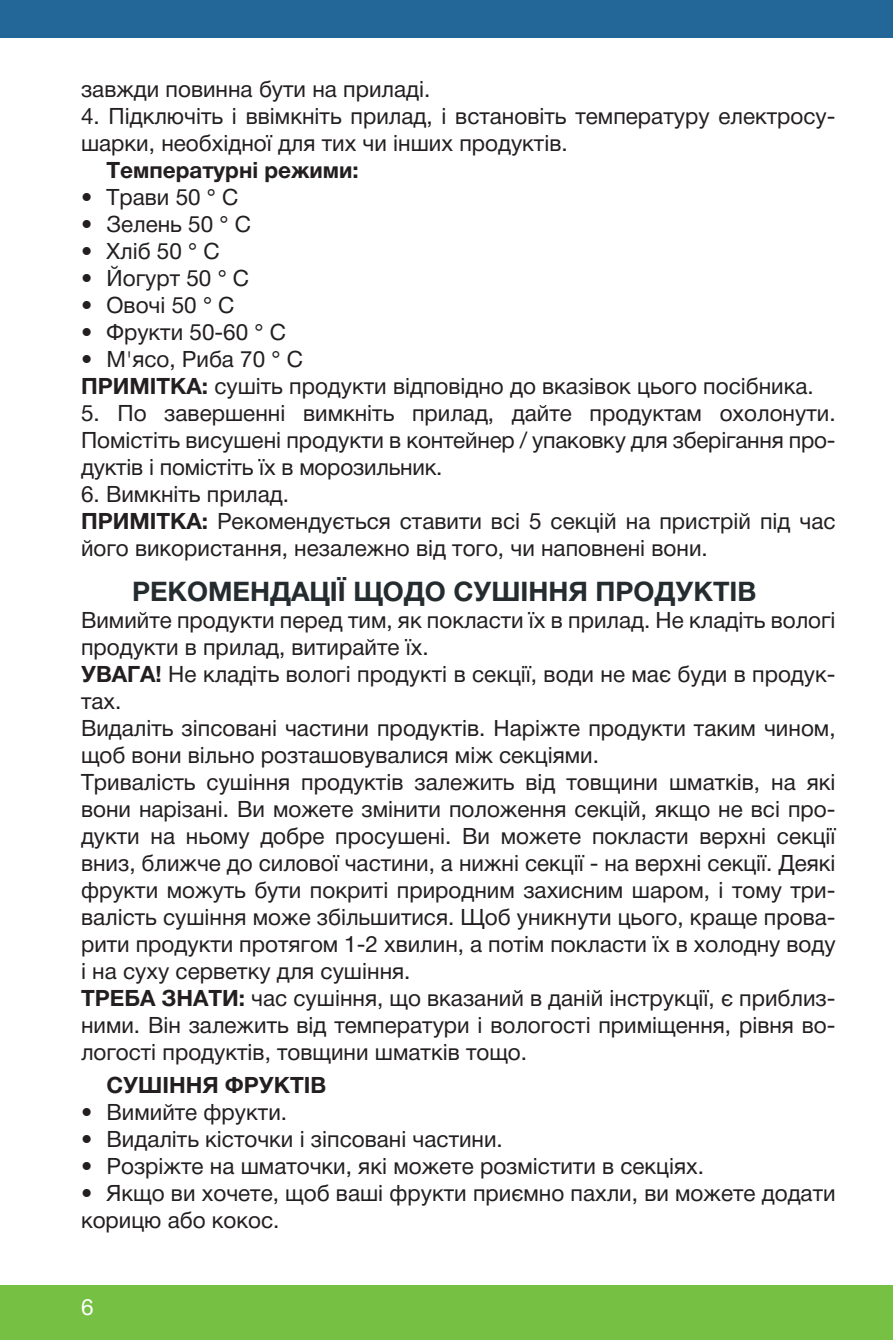
<style>
.page{position:relative;width:893px;height:1340px;background:#fff}
.page>*{position:absolute;margin:0;border:0;box-sizing:border-box;transform-origin:0 0}
.t1{font:700 27px "Helvetica Neue Cyr";color:#252c30}
.t2{font:22.5px/27px "Helvetica Neue Cyr";color:#231f20}
.t3{font:700 22.5px "Helvetica Neue Cyr";color:#231f20}
.t4{font:22.5px "Helvetica Neue Cyr";color:#fff}
.s1{font-weight:700}
</style>
<div class="page">
<div style="left:0;top:0;width:893px;height:37px;background:#236798"></div>
<div style="left:0;top:1285px;width:893px;height:54px;background:#76c043"></div>
<p class="t2" style="left:81px;top:76px;width:351px">завжди повинна бути на приладі.</p>
<p class="t2" style="left:81px;top:103px;width:756px">4. Підключіть і ввімкніть прилад, і встановіть температуру електросу&shy;шарки, необхідної для тих чи інших продуктів.</p>
<p class="t3" style="left:107px;top:158px;width:254px">Температурні режими:</p>
<p class="t2" style="left:81px;top:184px;width:159px">• Трави 50 ° С</p>
<p class="t2" style="left:81px;top:211px;width:171px">• Зелень 50 ° С</p>
<p class="t2" style="left:81px;top:238px;width:140px">• Хліб 50 ° С</p>
<p class="t2" style="left:81px;top:265px;width:170px">• Йогурт 50 ° С</p>
<p class="t2" style="left:81px;top:292px;width:155px">• Овочі 50 ° С</p>
<p class="t2" style="left:81px;top:319px;width:207px">• Фрукти 50-60 ° С</p>
<p class="t2" style="left:81px;top:346px;width:734px">• М'ясо, Риба 70 ° С<br><span class="s1">ПРИМІТКА:</span> сушіть продукти відповідно до вказівок цього посібника.</p>
<p class="t2" style="left:81px;top:400px;width:756px;text-align:justify">5. По завершенні вимкніть прилад, дайте продуктам охолонути.<br>Помістіть висушені продукти в контейнер / упаковку для зберігання про&shy;дуктів і помістіть їх в морозильник.</p>
<p class="t2" style="left:81px;top:481px;width:756px">6. Вимкніть прилад.<br><span class="s1">ПРИМІТКА:</span> Рекомендується ставити всі 5 секцій на пристрій під час його використання, незалежно від того, чи наповнені вони.</p>
<p class="t1" style="left:132px;top:576px;width:626px">РЕКОМЕНДАЦІЇ ЩОДО СУШІННЯ ПРОДУКТІВ</p>
<p class="t2" style="left:81px;top:606px;width:756px">Вимийте продукти перед тим, як покласти їх в прилад. Не кладіть вологі продукти в прилад, витирайте їх.<br><span class="s1">УВАГА!</span> Не кладіть вологі продукті в секції, води не має буди в продук&shy;тах.<br>Видаліть зіпсовані частини продуктів. Наріжте продукти таким чином, щоб вони вільно розташовувалися між секціями.<br>Тривалість сушіння продуктів залежить від товщини шматків, на які вони нарізані. Ви можете змінити положення секцій, якщо не всі про&shy;дукти на ньому добре просушені. Ви можете покласти верхні секції вниз, ближче до силової частини, а нижні секції - на верхні секції. Деякі фрукти можуть бути покриті природним захисним шаром, і тому три&shy;валість сушіння може збільшитися. Щоб уникнути цього, краще прова&shy;рити продукти протягом 1-2 хвилин, а потім покласти їх в холодну воду і на суху серветку для сушіння.<br><span class="s1">ТРЕБА ЗНАТИ:</span> час сушіння, що вказаний в даній інструкції, є приблиз&shy;ними. Він залежить від температури і вологості приміщення, рівня во&shy;логості продуктів, товщини шматків тощо.</p>
<p class="t3" style="left:107px;top:1072px;width:221px">СУШІННЯ ФРУКТІВ</p>
<p class="t2" style="left:81px;top:1098px;width:208px">• Вимийте фрукти.</p>
<p class="t2" style="left:81px;top:1125px;width:423px">• Видаліть кісточки і зіпсовані частини.</p>
<p class="t2" style="left:81px;top:1152px;width:625px">• Розріжте на шматочки, які можете розмістити в секціях.</p>
<p class="t2" style="left:81px;top:1179px;width:756px">• Якщо ви хочете, щоб ваші фрукти приємно пахли, ви можете додати корицю або кокос.</p>
<p class="t4" style="left:81px;top:1294px;width:14px">6</p>
</div>
